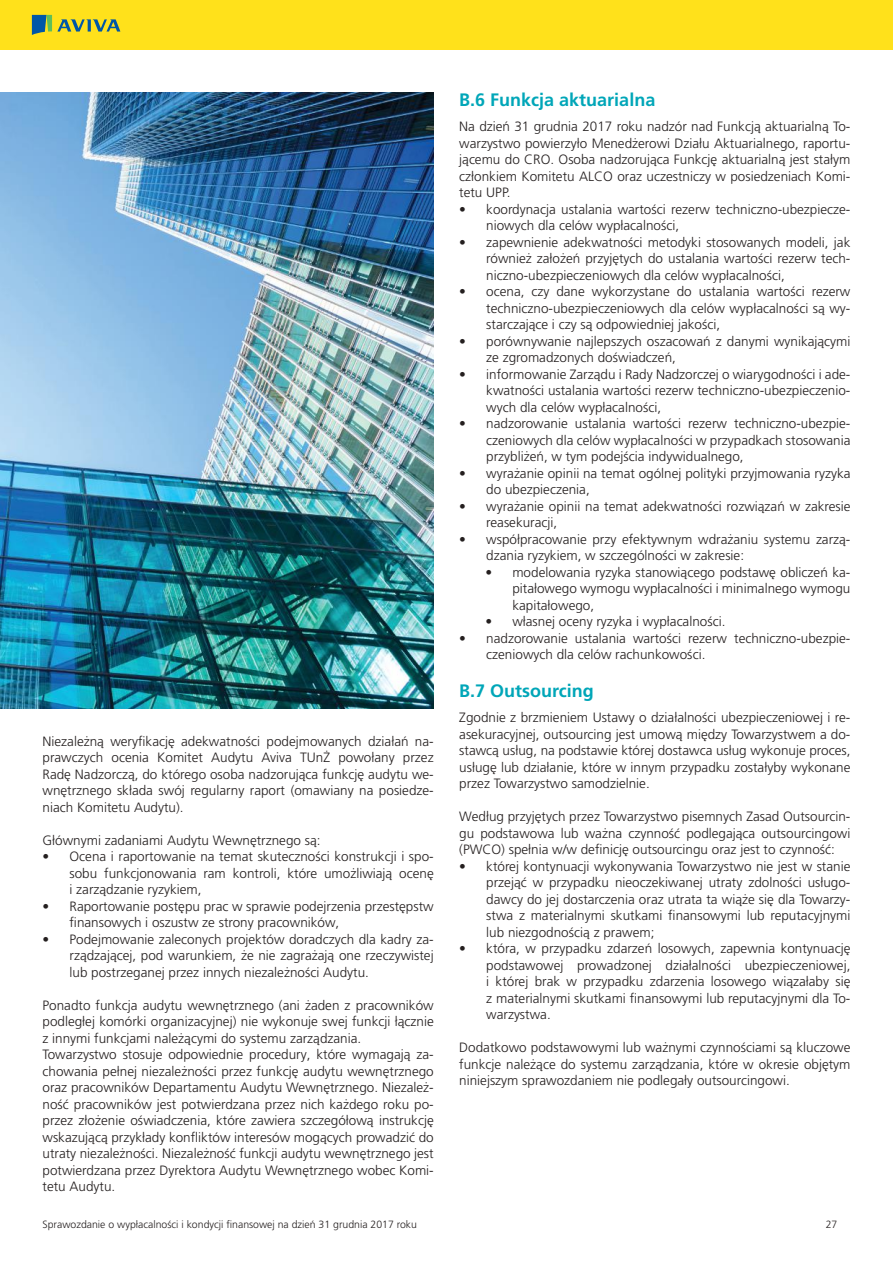
<style>
.page{position:relative;width:893px;height:1263px;background:#fff}
.page>*{position:absolute;margin:0;border:0;box-sizing:border-box;transform-origin:0 0}
.t1{font:700 18px "Frutiger LT Pro";color:#00a6b8}
.t2{font:300 13.5px/16.5px "Frutiger LT Pro";color:#241f1f;text-align:justify}
.t3{font:300 10.5px "Frutiger LT Pro";color:#241f1f}
</style>
<div class="page">
<div style="left:0;top:0;width:893px;height:50px;background:#ffe11b"></div>
<svg style="left:32px;top:15px;width:88px;height:20px"></svg>
<img style="left:0;top:92px;width:434px;height:616px">
<p class="t2" style="left:43px;top:733px;width:393px">Niezależną weryfikację adekwatności podejmowanych działań na&shy;prawczych ocenia Komitet Audytu Aviva TUnŻ powołany przez Radę Nadzorczą, do którego osoba nadzorująca funkcję audytu we&shy;wnętrznego składa swój regularny raport (omawiany na posiedze&shy;niach Komitetu Audytu).</p>
<p class="t2" style="left:43px;top:832px;width:280px">Głównymi zadaniami Audytu Wewnętrznego są:</p>
<p class="t2" style="left:70px;top:848px;width:366px;text-indent:-27px">• Ocena i raportowanie na temat skuteczności konstrukcji i spo&shy;sobu funkcjonowania ram kontroli, które umożliwiają ocenę i zarządzanie ryzykiem,</p>
<p class="t2" style="left:70px;top:898px;width:366px;text-indent:-27px">• Raportowanie postępu prac w sprawie podejrzenia przestępstw finansowych i oszustw ze strony pracowników,</p>
<p class="t2" style="left:70px;top:931px;width:366px;text-indent:-27px">• Podejmowanie zaleconych projektów doradczych dla kadry za&shy;rządzającej, pod warunkiem, że nie zagrażają one rzeczywistej lub postrzeganej przez innych niezależności Audytu.</p>
<p class="t2" style="left:43px;top:997px;width:393px;text-align:left">Ponadto funkcja audytu wewnętrznego (ani żaden z pracowników podległej komórki organizacyjnej) nie wykonuje swej funkcji łącznie z innymi funkcjami należącymi do systemu zarządzania.<br>Towarzystwo stosuje odpowiednie procedury, które wymagają za&shy;chowania pełnej niezależności przez funkcję audytu wewnętrznego oraz pracowników Departamentu Audytu Wewnętrznego. Niezależ&shy;ność pracowników jest potwierdzana przez nich każdego roku po&shy;przez złożenie oświadczenia, które zawiera szczegółową instrukcję wskazującą przykłady konfliktów interesów mogących prowadzić do utraty niezależności. Niezależność funkcji audytu wewnętrznego jest potwierdzana przez Dyrektora Audytu Wewnętrznego wobec Komi&shy;tetu Audytu.</p>
<h1 class="t1" style="left:459px;top:89px;width:198px">B.6 Funkcja aktuarialna</h1>
<p class="t2" style="left:459px;top:118px;width:393px">Na dzień 31 grudnia 2017 roku nadzór nad Funkcją aktuarialną To&shy;warzystwo powierzyło Menedżerowi Działu Aktuarialnego, raportu&shy;jącemu do CRO. Osoba nadzorująca Funkcję aktuarialną jest stałym członkiem Komitetu ALCO oraz uczestniczy w posiedzeniach Komi&shy;tetu UPP.</p>
<p class="t2" style="left:486px;top:201px;width:366px;text-indent:-27px">• koordynacja ustalania wartości rezerw techniczno-ubezpiecze&shy;niowych dla celów wypłacalności,</p>
<p class="t2" style="left:486px;top:234px;width:366px;text-indent:-27px">• zapewnienie adekwatności metodyki stosowanych modeli, jak również założeń przyjętych do ustalania wartości rezerw tech&shy;niczno-ubezpieczeniowych dla celów wypłacalności,</p>
<p class="t2" style="left:486px;top:283px;width:366px;text-indent:-27px">• ocena, czy dane wykorzystane do ustalania wartości rezerw techniczno-ubezpieczeniowych dla celów wypłacalności są wy&shy;starczające i czy są odpowiedniej jakości,</p>
<p class="t2" style="left:486px;top:333px;width:366px;text-indent:-27px">• porównywanie najlepszych oszacowań z danymi wynikającymi ze zgromadzonych doświadczeń,</p>
<p class="t2" style="left:486px;top:366px;width:366px;text-indent:-27px">• informowanie Zarządu i Rady Nadzorczej o wiarygodności i ade&shy;kwatności ustalania wartości rezerw techniczno-ubezpieczenio&shy;wych dla celów wypłacalności,</p>
<p class="t2" style="left:486px;top:415px;width:366px;text-indent:-27px">• nadzorowanie ustalania wartości rezerw techniczno-ubezpie&shy;czeniowych dla celów wypłacalności w przypadkach stosowania przybliżeń, w tym podejścia indywidualnego,</p>
<p class="t2" style="left:486px;top:465px;width:366px;text-indent:-27px">• wyrażanie opinii na temat ogólnej polityki przyjmowania ryzyka do ubezpieczenia,</p>
<p class="t2" style="left:486px;top:498px;width:366px;text-indent:-27px">• wyrażanie opinii na temat adekwatności rozwiązań w zakresie reasekuracji,</p>
<p class="t2" style="left:486px;top:531px;width:366px;text-indent:-27px">• współpracowanie przy efektywnym wdrażaniu systemu zarzą&shy;dzania ryzykiem, w szczególności w zakresie:</p>
<p class="t2" style="left:512px;top:564px;width:340px;text-indent:-27px">• modelowania ryzyka stanowiącego podstawę obliczeń ka&shy;pitałowego wymogu wypłacalności i minimalnego wymogu kapitałowego,</p>
<p class="t2" style="left:485px;top:613px;width:242px">• własnej oceny ryzyka i wypłacalności.</p>
<p class="t2" style="left:486px;top:630px;width:366px;text-indent:-27px">• nadzorowanie ustalania wartości rezerw techniczno-ubezpie&shy;czeniowych dla celów rachunkowości.</p>
<h1 class="t1" style="left:459px;top:680px;width:136px">B.7 Outsourcing</h1>
<p class="t2" style="left:459px;top:709px;width:393px">Zgodnie z brzmieniem Ustawy o działalności ubezpieczeniowej i re&shy;asekuracyjnej, outsourcing jest umową między Towarzystwem a do&shy;stawcą usług, na podstawie której dostawca usług wykonuje proces, usługę lub działanie, które w innym przypadku zostałyby wykonane przez Towarzystwo samodzielnie.</p>
<p class="t2" style="left:459px;top:808px;width:393px">Według przyjętych przez Towarzystwo pisemnych Zasad Outsourcin&shy;gu podstawowa lub ważna czynność podlegająca outsourcingowi (PWCO) spełnia w/w definicję outsourcingu oraz jest to czynność:</p>
<p class="t2" style="left:486px;top:858px;width:366px;text-indent:-27px">• której kontynuacji wykonywania Towarzystwo nie jest w stanie przejąć w przypadku nieoczekiwanej utraty zdolności usługo&shy;dawcy do jej dostarczenia oraz utrata ta wiąże się dla Towarzy&shy;stwa z materialnymi skutkami finansowymi lub reputacyjnymi lub niezgodnością z prawem;</p>
<p class="t2" style="left:486px;top:940px;width:366px;text-indent:-27px">• która, w przypadku zdarzeń losowych, zapewnia kontynuację podstawowej prowadzonej działalności ubezpieczeniowej, i której brak w przypadku zdarzenia losowego wiązałaby się z materialnymi skutkami finansowymi lub reputacyjnymi dla To&shy;warzystwa.</p>
<p class="t2" style="left:459px;top:1039px;width:393px">Dodatkowo podstawowymi lub ważnymi czynnościami są kluczowe funkcje należące do systemu zarządzania, które w okresie objętym niniejszym sprawozdaniem nie podlegały outsourcingowi.</p>
<p class="t3" style="left:43px;top:1218px;width:376px">Sprawozdanie o wypłacalności i kondycji finansowej na dzień 31 grudnia 2017 roku</p>
<p class="t3" style="left:826px;top:1218px;width:13px">27</p>
</div>
